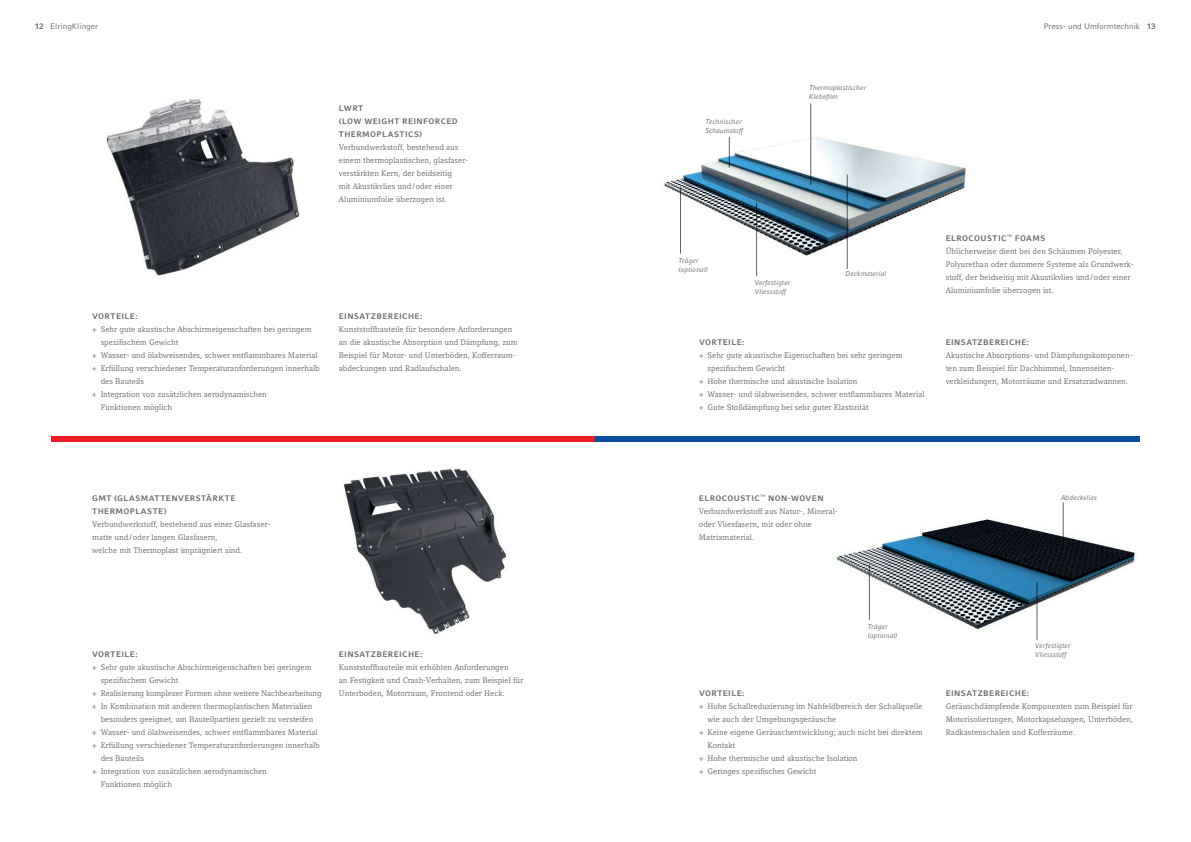
<style>
.page{position:relative;width:1191px;height:842px;background:#fff}
.page>*{position:absolute;margin:0;border:0;box-sizing:border-box;transform-origin:0 0}
.t1{font:8px/13px "Compatil Letter LT Pro";color:#636366}
.t2{font:700 8px/13px "Compatil Fact LT Pro";letter-spacing:.05em;color:#636366}
.t3{font:8px "Compatil Fact LT Pro";color:#636366}
.t4{font:italic 7px/9px "Compatil Fact LT Pro";letter-spacing:.01em;color:#636366}
.s1{font-weight:700}
</style>
<div class="page">
<hr style="left:810px;top:104px;width:1px;height:81px;background:#636366">
<hr style="left:1063px;top:502px;width:1px;height:47px;background:#636366">
<hr style="left:1036px;top:582px;width:1px;height:58px;background:#636366">
<img style="left:836px;top:518px;width:299px;height:113px">
<img style="left:663px;top:105px;width:305px;height:172px">
<img style="left:341px;top:468px;width:166px;height:166px">
<img style="left:106px;top:98px;width:194px;height:178px">
<div style="left:51px;top:436px;width:544px;height:6px;background:#ee1c28"></div>
<div style="left:595px;top:436px;width:545px;height:6px;background:#0d4da1"></div>
<p class="t3" style="left:35px;top:21px;width:65px"><span class="s1">12</span> ElringKlinger</p>
<p class="t3" style="left:1043px;top:21px;width:113px">Press- und Umformtechnik <span class="s1">13</span></p>
<p class="t2" style="left:339px;top:102px;width:120px">LWRT<br>(LOW WEIGHT REINFORCED<br>THERMOPLASTICS)</p>
<p class="t1" style="left:339px;top:141px;width:131px">Verbundwerkstoff, bestehend aus einem thermoplastischen, glasfaser&shy;verstärkten Kern, der beidseitig<br>mit Akustikvlies und/oder einer Aluminiumfolie überzogen ist.</p>
<p class="t2" style="left:92px;top:310px;width:47px">VORTEILE:</p>
<p class="t1" style="left:92px;top:323px;width:221px">+ Sehr gute akustische Abschirmeigenschaften bei geringem</p>
<p class="t1" style="left:101px;top:336px;width:79px">spezifischem Gewicht</p>
<p class="t1" style="left:92px;top:349px;width:227px">+ Wasser- und ölabweisendes, schwer entflammbares Material</p>
<p class="t1" style="left:92px;top:362px;width:229px">+ Erfüllung verschiedener Temperaturanforderungen innerhalb</p>
<p class="t1" style="left:101px;top:375px;width:45px">des Bauteils</p>
<p class="t1" style="left:92px;top:388px;width:176px">+ Integration von zusätzlichen aerodynamischen</p>
<p class="t1" style="left:101px;top:401px;width:73px">Funktionen möglich</p>
<p class="t2" style="left:339px;top:310px;width:85px">EINSATZBEREICHE:</p>
<p class="t1" style="left:339px;top:323px;width:180px">Kunststoffbauteile für besondere Anforderungen an die akustische Absorption und Dämpfung, zum Beispiel für Motor- und Unterböden, Kofferraum&shy;abdeckungen und Radlaufschalen.</p>
<p class="t2" style="left:92px;top:492px;width:145px">GMT (GLASMATTENVERSTÄRKTE<br>THERMOPLASTE)</p>
<p class="t1" style="left:92px;top:518px;width:180px">Verbundwerkstoff, bestehend aus einer Glasfaser&shy;matte und/oder langen Glasfasern,<br>welche mit Thermoplast imprägniert sind.</p>
<p class="t2" style="left:92px;top:648px;width:47px">VORTEILE:</p>
<p class="t1" style="left:92px;top:661px;width:221px">+ Sehr gute akustische Abschirmeigenschaften bei geringem</p>
<p class="t1" style="left:101px;top:674px;width:79px">spezifischem Gewicht</p>
<p class="t1" style="left:92px;top:687px;width:231px">+ Realisierung komplexer Formen ohne weitere Nachbearbeitung</p>
<p class="t1" style="left:92px;top:700px;width:222px">+ In Kombination mit anderen thermoplastischen Materialien</p>
<p class="t1" style="left:101px;top:713px;width:214px">besonders geeignet, um Bauteilpartien gezielt zu versteifen</p>
<p class="t1" style="left:92px;top:726px;width:227px">+ Wasser- und ölabweisendes, schwer entflammbares Material</p>
<p class="t1" style="left:92px;top:739px;width:229px">+ Erfüllung verschiedener Temperaturanforderungen innerhalb</p>
<p class="t1" style="left:101px;top:752px;width:45px">des Bauteils</p>
<p class="t1" style="left:92px;top:765px;width:176px">+ Integration von zusätzlichen aerodynamischen</p>
<p class="t1" style="left:101px;top:778px;width:73px">Funktionen möglich</p>
<p class="t2" style="left:339px;top:648px;width:85px">EINSATZBEREICHE:</p>
<p class="t1" style="left:339px;top:661px;width:186px">Kunststoffbauteile mit erhöhten Anforderungen<br>an Festigkeit und Crash-Verhalten, zum Beispiel für<br>Unterboden, Motorraum, Frontend oder Heck.</p>
<p class="t4" style="left:705px;top:117px;width:39px">Technischer<br>Schaumstoff</p>
<p class="t4" style="left:809px;top:83px;width:59px">Thermoplastischer<br>Klebefilm</p>
<p class="t4" style="left:678px;top:256px;width:31px">Träger (optional)</p>
<p class="t4" style="left:755px;top:278px;width:37px">Verfestigter<br>Vliessstoff</p>
<p class="t4" style="left:845px;top:269px;width:42px">Deckmaterial</p>
<p class="t2" style="left:699px;top:336px;width:47px">VORTEILE:</p>
<p class="t1" style="left:699px;top:349px;width:205px">+ Sehr gute akustische Eigenschaften bei sehr geringem</p>
<p class="t1" style="left:707px;top:362px;width:79px">spezifischem Gewicht</p>
<p class="t1" style="left:699px;top:375px;width:160px">+ Hohe thermische und akustische Isolation</p>
<p class="t1" style="left:699px;top:388px;width:227px">+ Wasser- und ölabweisendes, schwer entflammbares Material</p>
<p class="t1" style="left:699px;top:401px;width:171px">+ Gute Stoßdämpfung bei sehr guter Elastizität</p>
<p class="t2" style="left:945px;top:232px;width:101px">ELROCOUSTIC<sup>™</sup> FOAMS</p>
<p class="t1" style="left:945px;top:245px;width:190px">Üblicherweise dient bei den Schäumen Polyester, Polyurethan oder duromere Systeme als Grundwerk&shy;stoff, der beidseitig mit Akustikvlies und/oder einer Aluminiumfolie überzogen ist.</p>
<p class="t2" style="left:945px;top:336px;width:85px">EINSATZBEREICHE:</p>
<p class="t1" style="left:945px;top:349px;width:188px">Akustische Absorptions- und Dämpfungskomponen&shy;ten zum Beispiel für Dachhimmel, Innenseiten&shy;verkleidungen, Motorräume und Ersatzradwannen.</p>
<p class="t2" style="left:699px;top:492px;width:126px">ELROCOUSTIC<sup>™</sup> NON-WOVEN</p>
<p class="t1" style="left:699px;top:505px;width:140px">Verbundwerkstoff aus Natur-, Mineral&shy;oder Vliesfasern, mit oder ohne<br>Matrixmaterial.</p>
<p class="t4" style="left:1061px;top:493px;width:38px">Abdeckvlies</p>
<p class="t4" style="left:867px;top:622px;width:31px">Träger (optional)</p>
<p class="t2" style="left:699px;top:687px;width:47px">VORTEILE:</p>
<p class="t1" style="left:699px;top:700px;width:225px">+ Hohe Schallreduzierung im Nahfeldbereich der Schallquelle</p>
<p class="t1" style="left:707px;top:713px;width:130px">wie auch der Umgebungsgeräusche</p>
<p class="t1" style="left:699px;top:726px;width:225px">+ Keine eigene Geräuschentwicklung; auch nicht bei direktem</p>
<p class="t1" style="left:707px;top:739px;width:29px">Kontakt</p>
<p class="t1" style="left:699px;top:752px;width:160px">+ Hohe thermische und akustische Isolation</p>
<p class="t1" style="left:699px;top:765px;width:119px">+ Geringes spezifisches Gewicht</p>
<p class="t4" style="left:1035px;top:641px;width:37px">Verfestigter<br>Vliessstoff</p>
<p class="t2" style="left:945px;top:687px;width:85px">EINSATZBEREICHE:</p>
<p class="t1" style="left:945px;top:700px;width:189px;text-align:justify">Geräuschdämpfende Komponenten zum Beispiel für Motorisolierungen, Motorkapselungen, Unterböden, Radkastenschalen und Kofferräume.</p>
</div>
